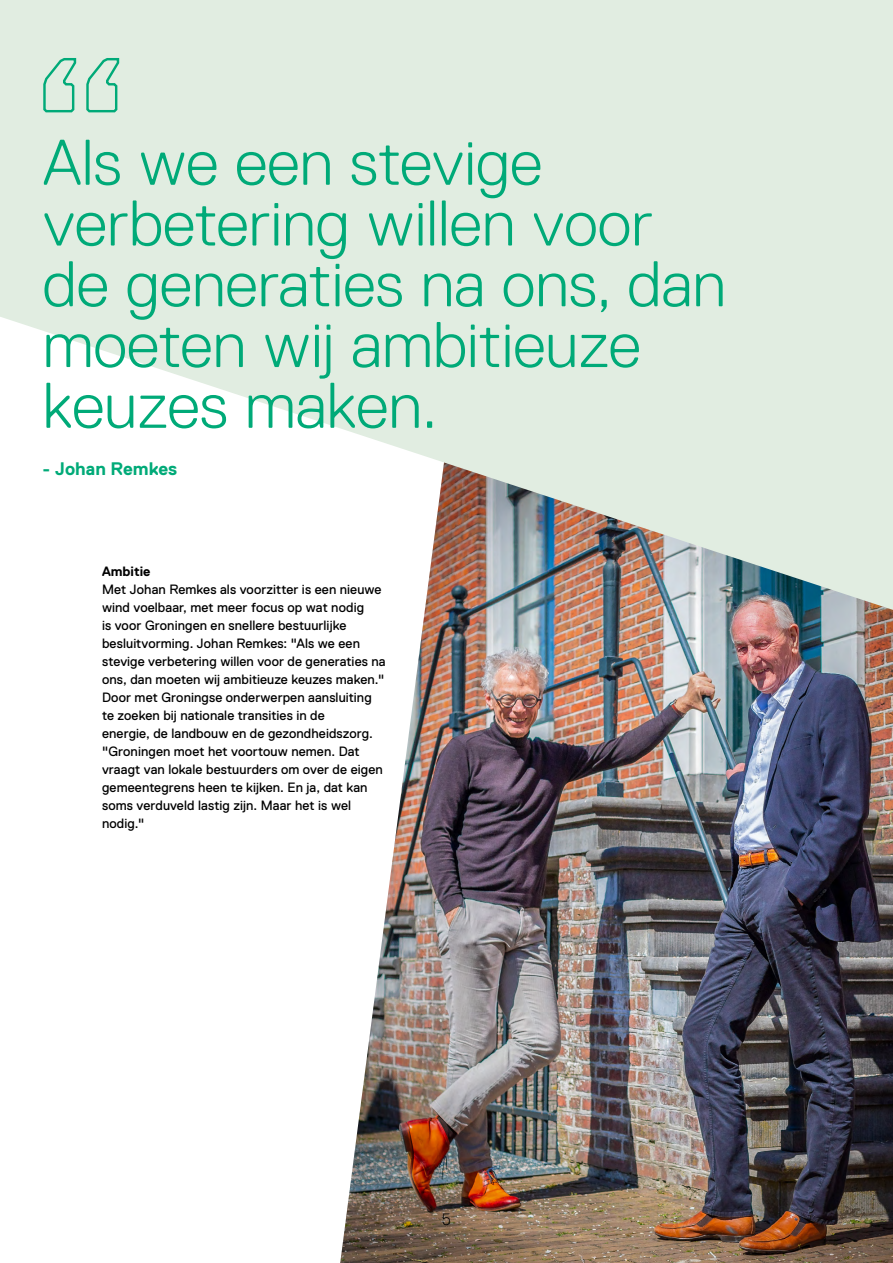
<style>
.page{position:relative;width:893px;height:1263px;background:#fff}
.page>*{position:absolute;margin:0;border:0;box-sizing:border-box;transform-origin:0 0}
.Quote_-_kleiner{font:300 64.35px/60.8px "Replica Std";color:#00aa78}
.Quote_-_afzender{font:700 18.15px "Replica Std";color:#00aa78}
.t1{font:300 16.35px "Replica Std";color:#000}
.Broodtekst{font:13.5px/18px "Replica Std";letter-spacing:.005em;color:#000}
.Tussenkop_H2{font:700 13.5px "Replica Std";color:#000}
</style>
<div class="page">
<img style="left:340px;top:610px;width:553px;height:653px">
<svg style="left:0;top:0;width:893px;height:610px;fill:#e1ede1"></svg>
<svg style="left:41px;top:57px;width:79px;height:57px;background:#bae1ce"></svg>
<p class="Quote_-_kleiner" style="left:43px;top:133px;width:685px">Als we een stevige verbetering willen voor de generaties na ons, dan moeten wij ambitieuze keuzes maken.</p>
<p class="Quote_-_afzender" style="left:43px;top:459px;width:136px">- Johan Remkes</p>
<h2 class="Tussenkop_H2" style="left:102px;top:564px;width:50px">Ambitie</h2>
<p class="Broodtekst" style="left:102px;top:580px;width:285px">Met Johan Remkes als voorzitter is een nieuwe wind voelbaar, met meer focus op wat nodig<br>is voor Groningen en snellere bestuurlijke besluitvorming. Johan Remkes: "Als we een stevige verbetering willen voor de generaties na ons, dan moeten wij ambitieuze keuzes maken." Door met Groningse onderwerpen aansluiting te zoeken bij nationale transities in de<br>energie, de landbouw en de gezondheidszorg. "Groningen moet het voortouw nemen. Dat vraagt van lokale bestuurders om over de eigen gemeentegrens heen te kijken. En ja, dat kan soms verduveld lastig zijn. Maar het is wel nodig."</p>
<p class="t1" style="left:442px;top:1210px;width:11px">5</p>
</div>
